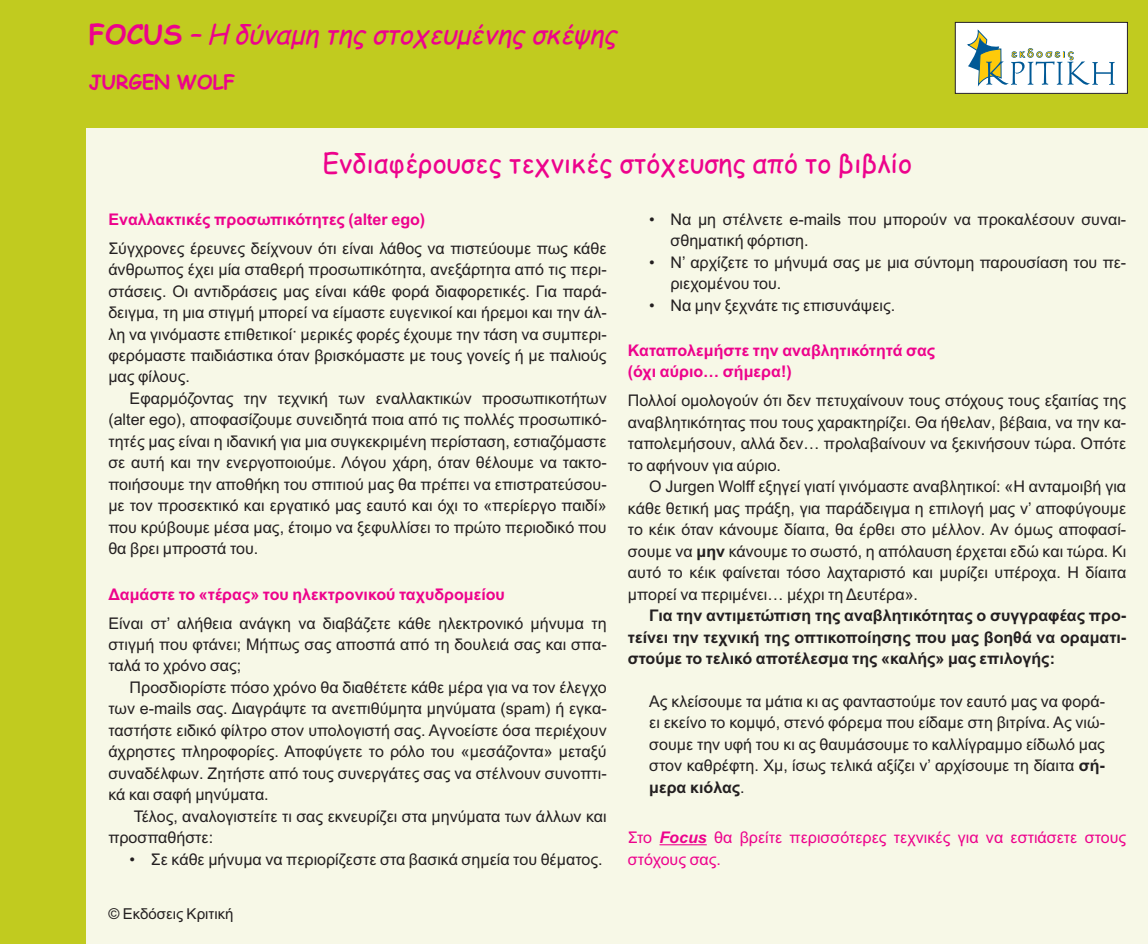
<style>
.page{position:relative;width:1148px;height:944px;background:#fff}
.page>*{position:absolute;margin:0;border:0;box-sizing:border-box;transform-origin:0 0}
.t1{font:27px "Comic Sans MS";color:#ed028c}
.t2{font:italic 27px "Comic Sans MS";color:#ed028c}
.t3{font:700 19.5px "Comic Sans MS";color:#ed028c}
.t4{font:16.05px/21.5px "Arial";color:#231f20;text-align:justify}
.t5{font:700 16.05px/21.5px "Arial";color:#231f20;text-align:justify}
.t6{font:700 16.05px/21.5px "Arial";color:#ed028c}
.t7{font:16.05px/21.5px "Arial";color:#ed028c}
.t8{font:15px "Arial";color:#231f20}
.s1{font-weight:700;font-style:normal}
.s2{font-weight:700}
.s3{font-weight:700;font-style:italic}
</style>
<div class="page">
<div style="left:86px;top:118px;width:1062px;height:825px;background:#f7f8e7"></div>
<hr style="left:659px;top:844px;width:47px;height:1px;background:#ed028c">
<div style="left:0;top:0;width:1148px;height:128px;background:#c1cb1f"></div>
<div style="left:0;top:0;width:86px;height:943px;background:#c1cb1f"></div>
<div style="left:955px;top:22px;width:172px;height:71px;background:#fff"></div>
<svg style="left:967px;top:29px;width:147px;height:56px"></svg>
<div style="left:955px;top:22px;width:172px;height:72px;border:1px solid #231f20"></div>
<h1 class="t2" style="left:89px;top:23px;width:536px"><span class="s1">F O C U S</span> – Η δύναμη της στοχευμένης σκέψης</h1>
<p class="t3" style="left:89px;top:74px;width:148px">JURGEN WOLF</p>
<h1 class="t1" style="left:322px;top:152px;width:591px">Ενδιαφέρουσες τεχνικές στόχευσης από το βιβλίο</h1>
<p class="t6" style="left:108px;top:210px;width:318px">Εναλλακτικές προσωπικότητες (alter ego)</p>
<p class="t4" style="left:108px;top:239px;width:500px">Σύγχρονες έρευνες δείχνουν ότι είναι λάθος να πιστεύουμε πως κάθε άνθρωπος έχει μία σταθερή προσωπικότητα, ανεξάρτητα από τις περι&shy;στάσεις. Οι αντιδράσεις μας είναι κάθε φορά διαφορετικές. Για παρά&shy;δειγμα, τη μια στιγμή μπορεί να είμαστε ευγενικοί και ήρεμοι και την άλ&shy;λη να γινόμαστε επιθετικοί· μερικές φορές έχουμε την τάση να συμπερι&shy;φερόμαστε παιδιάστικα όταν βρισκόμαστε με τους γονείς ή με παλιούς μας φίλους.</p>
<p class="t4" style="left:108px;top:389px;width:500px;text-indent:21px">Εφαρμόζοντας την τεχνική των εναλλακτικών προσωπικοτήτων (alter ego), αποφασίζουμε συνειδητά ποια από τις πολλές προσωπικό&shy;τητές μας είναι η ιδανική για μια συγκεκριμένη περίσταση, εστιαζόμαστε σε αυτή και την ενεργοποιούμε. Λόγου χάρη, όταν θέλουμε να τακτο&shy;ποιήσουμε την αποθήκη του σπιτιού μας θα πρέπει να επιστρατεύσου&shy;με τον προσεκτικό και εργατικό μας εαυτό και όχι το «περίεργο παιδί» που κρύβουμε μέσα μας, έτοιμο να ξεφυλλίσει το πρώτο περιοδικό που θα βρει μπροστά του.</p>
<p class="t6" style="left:108px;top:585px;width:398px">Δαμάστε το «τέρας» του ηλεκτρονικού ταχυδρομείου</p>
<p class="t4" style="left:108px;top:613px;width:500px">Είναι στ’ αλήθεια ανάγκη να διαβάζετε κάθε ηλεκτρονικό μήνυμα τη στιγμή που φτάνει; Μήπως σας αποσπά από τη δουλειά σας και σπα&shy;ταλά το χρόνο σας;</p>
<p class="t4" style="left:108px;top:678px;width:500px;text-indent:21px">Προσδιορίστε πόσο χρόνο θα διαθέτετε κάθε μέρα για να τον έλεγχο των e-mails σας. Διαγράψτε τα ανεπιθύμητα μηνύματα (spam) ή εγκα&shy;ταστήστε ειδικό φίλτρο στον υπολογιστή σας. Αγνοείστε όσα περιέχουν άχρηστες πληροφορίες. Αποφύγετε το ρόλο του «μεσάζοντα» μεταξύ συναδέλφων. Ζητήστε από τους συνεργάτες σας να στέλνουν συνοπτι&shy;κά και σαφή μηνύματα.</p>
<p class="t4" style="left:108px;top:806px;width:500px;text-indent:25px">Τέλος, αναλογιστείτε τι σας εκνευρίζει στα μηνύματα των άλλων και προσπαθήστε:</p>
<p class="t4" style="left:130px;top:849px;width:474px">• Σε κάθε μήνυμα να περιορίζεστε στα βασικά σημεία του θέματος.</p>
<p class="t8" style="left:108px;top:907px;width:127px">© Εκδόσεις Κριτική</p>
<p class="t4" style="left:670px;top:210px;width:457px;text-indent:-21px">• Να μη στέλνετε e-mails που μπορούν να προκαλέσουν συναι&shy;σθηματική φόρτιση.</p>
<p class="t4" style="left:670px;top:253px;width:457px;text-indent:-21px">• Ν’ αρχίζετε το μήνυμά σας με μια σύντομη παρουσίαση του πε&shy;ριεχομένου του.</p>
<p class="t4" style="left:649px;top:296px;width:247px">• Να μην ξεχνάτε τις επισυνάψεις.</p>
<p class="t6" style="left:628px;top:341px;width:309px">Καταπολεμήστε την αναβλητικότητά σας (όχι αύριο… σήμερα!)</p>
<p class="t4" style="left:628px;top:391px;width:500px">Πολλοί ομολογούν ότι δεν πετυχαίνουν τους στόχους τους εξαιτίας της αναβλητικότητας που τους χαρακτηρίζει. Θα ήθελαν, βέβαια, να την κα&shy;ταπολεμήσουν, αλλά δεν… προλαβαίνουν να ξεκινήσουν τώρα. Οπότε το αφήνουν για αύριο.</p>
<p class="t4" style="left:628px;top:477px;width:500px;text-indent:21px">Ο Jurgen Wolff εξηγεί γιατί γινόμαστε αναβλητικοί: «Η ανταμοιβή για κάθε θετική μας πράξη, για παράδειγμα η επιλογή μας ν’ αποφύγουμε το κέικ όταν κάνουμε δίαιτα, θα έρθει στο μέλλον. Αν όμως αποφασί&shy;σουμε να <span class="s2">μην</span> κάνουμε το σωστό, η απόλαυση έρχεται εδώ και τώρα. Κι αυτό το κέικ φαίνεται τόσο λαχταριστό και μυρίζει υπέροχα. Η δίαιτα μπορεί να περιμένει… μέχρι τη Δευτέρα».</p>
<p class="t5" style="left:628px;top:606px;width:500px;text-indent:21px">Για την αντιμετώπιση της αναβλητικότητας ο συγγραφέας προ&shy;τείνει την τεχνική της οπτικοποίησης που μας βοηθά να οραματι&shy;στούμε το τελικό αποτέλεσμα της «καλής» μας επιλογής:</p>
<p class="t4" style="left:649px;top:692px;width:457px">Ας κλείσουμε τα μάτια κι ας φανταστούμε τον εαυτό μας να φορά&shy;ει εκείνο το κομψό, στενό φόρεμα που είδαμε στη βιτρίνα. Ας νιώ&shy;σουμε την υφή του κι ας θαυμάσουμε το καλλίγραμμο είδωλό μας στον καθρέφτη. Χμ, ίσως τελικά αξίζει ν’ αρχίσουμε τη δίαιτα <span class="s2">σή&shy;μερα κιόλας</span>.</p>
<p class="t7" style="left:628px;top:828px;width:500px">Στο <span class="s3">Focus</span> θα βρείτε περισσότερες τεχνικές για να εστιάσετε στους στόχους σας.</p>
</div>
